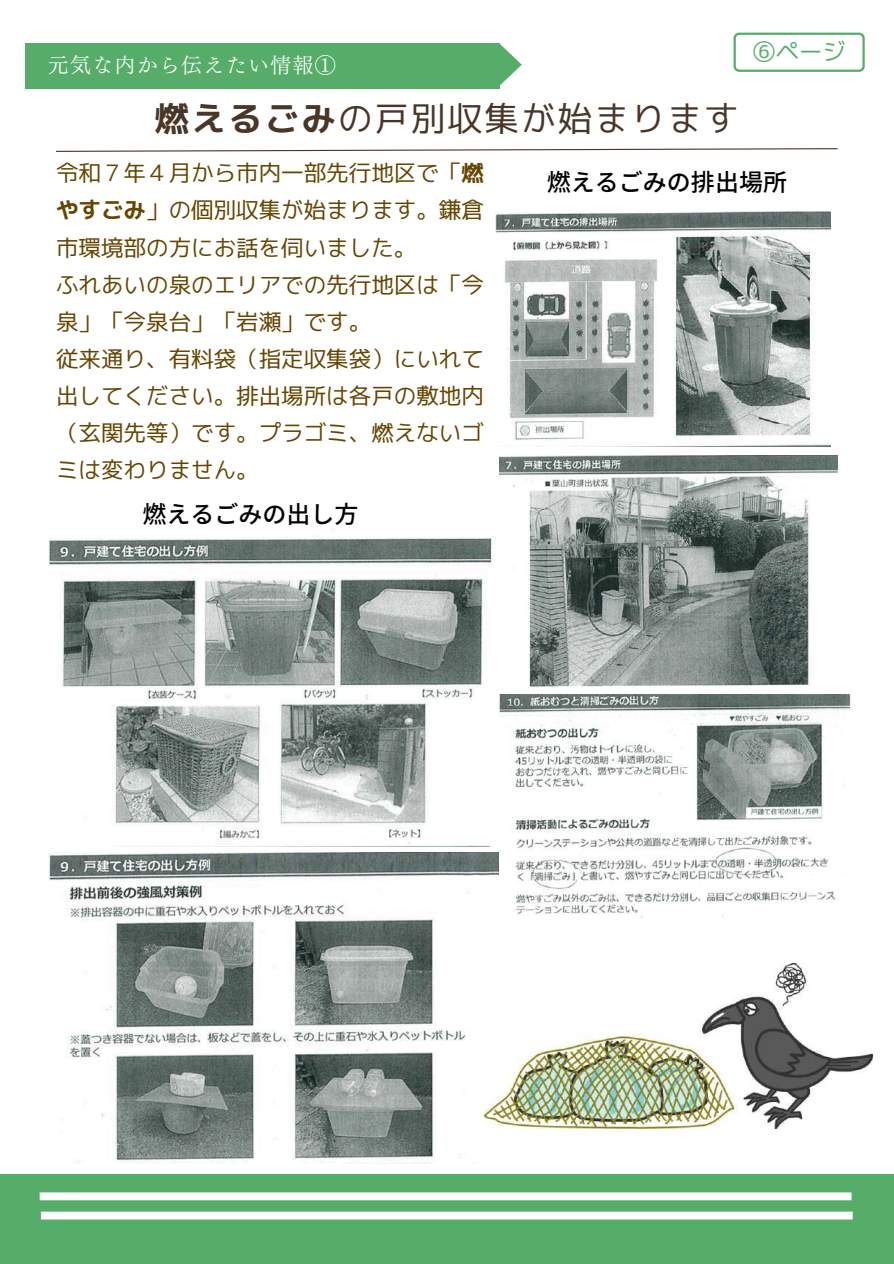
<style>
.page{position:relative;width:894px;height:1264px;background:#fff}
.page>*{position:absolute;margin:0;border:0;box-sizing:border-box;transform-origin:0 0}
.t1{font:34.5px "mplus 1 p regular";letter-spacing:.06em;color:#493627}
.t2{font:500 24px "Noto Sans JP";color:#000}
.t3{font:23.25px "mplus 1 p regular";color:#55ad69}
.t4{font:22.5px/37.2px "mplus 1 p regular";color:#664500}
.t5{font:21px "Canva Tsuku Min Pr 6 N R";letter-spacing:.06em;color:#fff}
.s1{font-family:"mplus 1 p bold"}
</style>
<div class="page">
<svg style="left:733px;top:33px;width:131px;height:39px"></svg>
<div style="left:25px;top:43px;width:474px;height:45px;background:#55ad69"></div>
<svg style="left:499px;top:43px;width:22px;height:43px"></svg>
<svg style="left:56px;top:148px;width:782px;height:4px"></svg>
<div style="left:0;top:1174px;width:893px;height:89px;background:#55ad69"></div>
<div style="left:40px;top:1192px;width:811px;height:8px;background:#fff"></div>
<div style="left:41px;top:1211px;width:811px;height:8px;background:#fff"></div>
<img style="left:49px;top:537px;width:444px;height:309px">
<img style="left:495px;top:211px;width:335px;height:235px">
<img style="left:49px;top:852px;width:450px;height:311px">
<img style="left:499px;top:455px;width:338px;height:232px">
<img style="left:499px;top:694px;width:351px;height:223px">
<img style="left:484px;top:963px;width:387px;height:164px">
<p class="t5" style="left:48px;top:54px;width:289px">元気な内から伝えたい情報①</p>
<p class="t3" style="left:752px;top:35px;width:94px">⑥ページ</p>
<h1 class="t1" style="left:155px;top:93px;width:585px"><span class="s1">燃えるごみ</span>の戸別収集が始まります</h1>
<p class="t4" style="left:56px;top:154px;width:429px">令和７年４月から市内一部先行地区で「<span class="s1">燃やすごみ</span>」の個別収集が始まります。鎌倉市環境部の方にお話を伺いました。<br>ふれあいの泉のエリアでの先行地区は「今泉」「今泉台」「岩瀬」です。<br>従来通り、有料袋（指定収集袋）にいれて出してください。排出場所は各戸の敷地内（玄関先等）です。プラゴミ、燃えないゴミは変わりません。</p>
<p class="t2" style="left:142px;top:494px;width:215px">燃えるごみの出し方</p>
<p class="t2" style="left:546px;top:163px;width:241px">燃えるごみの排出場所</p>
</div>
